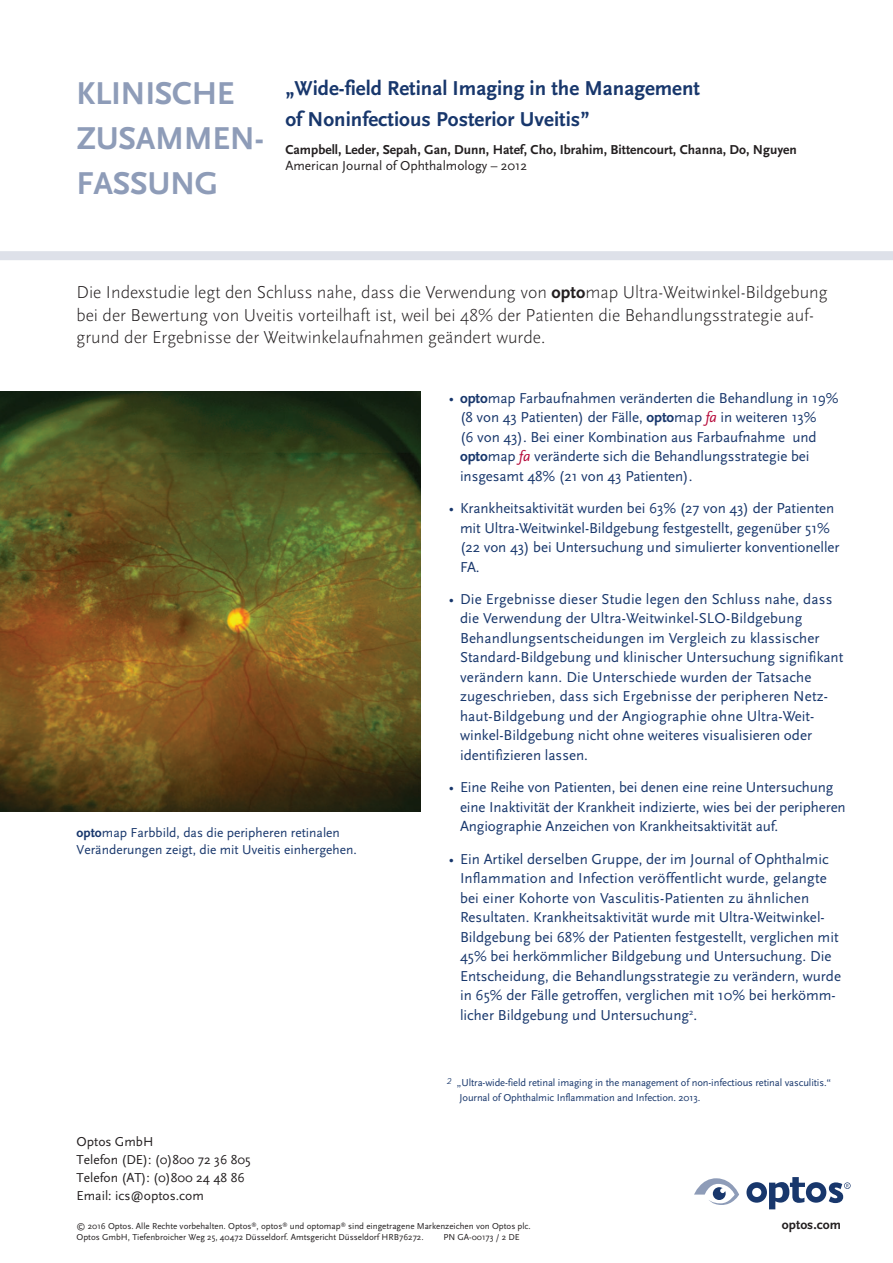
<style>
.page{position:relative;width:893px;height:1263px;background:#fff}
.page>*{position:absolute;margin:0;border:0;box-sizing:border-box;transform-origin:0 0}
.t1{font:700 33px/45px "Scala Sans OT";letter-spacing:-.01em;color:#8e9cb8}
.t2{font:700 21px/30.6px "Scala Sans OT";color:#18376c}
.t3{font:300 18px/22.5px "Scala Sans OT";color:#231f20}
.t4{font:15px/19.5px "Scala Sans OT";color:#18376c}
.t5{font:13.5px/18px "Scala Sans OT";color:#231f20}
.t6{font:13.5px/16.2px "Scala Sans OT";color:#18376c}
.t7{font:700 13.5px "Scala Sans OT";color:#231f20}
.t8{font:10.5px/15px "Scala Sans OT";letter-spacing:-.01em;color:#18376c}
.t9{font:9px/10.8px "Scala Sans OT";color:#231f20}
.s1{font-weight:700}
.s2{font-style:italic;color:#b50536}
</style>
<div class="page">
<img style="left:0;top:391px;width:421px;height:420px">
<svg style="left:694px;top:1178px;width:45px;height:27px"></svg>
<svg style="left:746px;top:1177px;width:105px;height:32px"></svg>
<div style="left:0;top:251px;width:893px;height:9px;background:#dee1e9"></div>
<h1 class="t1" style="left:77px;top:71px;width:189px">KLINISCHE<br>ZUSAMMEN-<br>FASSUNG</h1>
<h2 class="t2" style="left:285px;top:73px;width:416px">„Wide-field Retinal Imaging in the Management of Noninfectious Posterior Uveitis”</h2>
<p class="t7" style="left:285px;top:142px;width:513px">Campbell, Leder, Sepah, Gan, Dunn, Hatef, Cho, Ibrahim, Bittencourt, Channa, Do, Nguyen</p>
<p class="t5" style="left:285px;top:157px;width:243px">American Journal of Ophthalmology – 2012</p>
<p class="t3" style="left:77px;top:282px;width:752px">Die Indexstudie legt den Schluss nahe, dass die Verwendung von <span class="s1">opto</span>map Ultra-Weitwinkel-Bildgebung bei der Bewertung von Uveitis vorteilhaft ist, weil bei 48% der Patienten die Behandlungsstrategie auf&shy;grund der Ergebnisse der Weitwinkelaufnahmen geändert wurde.</p>
<p class="t6" style="left:77px;top:825px;width:282px"><span class="s1">opto</span>map Farbbild, das die peripheren retinalen<br>Veränderungen zeigt, die mit Uveitis einhergehen.</p>
<p class="t5" style="left:77px;top:1133px;width:176px">Optos GmbH<br>Telefon (DE): (0)800 72 36 805<br>Telefon (AT): (0)800 24 48 86<br>Email: ics@optos.com</p>
<p class="t4" style="left:460px;top:389px;width:380px;text-indent:-11px">• <span class="s1">opto</span>map Farbaufnahmen veränderten die Behandlung in 19% (8 von 43 Patienten) der Fälle, <span class="s1">opto</span>map <span class="s2">fa</span> in weiteren 13%<br>(6 von 43). Bei einer Kombination aus Farbaufnahme und <span class="s1">opto</span>map <span class="s2">fa</span> veränderte sich die Behandlungsstrategie bei insgesamt 48% (21 von 43 Patienten).</p>
<p class="t4" style="left:460px;top:499px;width:381px;text-indent:-11px">• Krankheitsaktivität wurden bei 63% (27 von 43) der Patienten mit Ultra-Weitwinkel-Bildgebung festgestellt, gegenüber 51% (22 von 43) bei Untersuchung und simulierter konventioneller FA.</p>
<p class="t4" style="left:460px;top:590px;width:385px;text-indent:-11px">• Die Ergebnisse dieser Studie legen den Schluss nahe, dass die Verwendung der Ultra-Weitwinkel-SLO-Bildgebung Behandlungsentscheidungen im Vergleich zu klassischer Standard-Bildgebung und klinischer Untersuchung signifikant verändern kann. Die Unterschiede wurden der Tatsache zugeschrieben, dass sich Ergebnisse der peripheren Netz&shy;haut-Bildgebung und der Angiographie ohne Ultra-Weit&shy;winkel-Bildgebung nicht ohne weiteres visualisieren oder identifizieren lassen.</p>
<p class="t4" style="left:460px;top:778px;width:387px;text-indent:-11px">• Eine Reihe von Patienten, bei denen eine reine Untersuchung eine Inaktivität der Krankheit indizierte, wies bei der peripheren<br>Angiographie Anzeichen von Krankheitsaktivität auf.</p>
<p class="t4" style="left:460px;top:849px;width:383px;text-indent:-11px">• Ein Artikel derselben Gruppe, der im Journal of Ophthalmic Inflammation and Infection veröffentlicht wurde, gelangte bei einer Kohorte von Vasculitis-Patienten zu ähnlichen Resultaten. Krankheitsaktivität wurde mit Ultra-Weitwinkel-Bildgebung bei 68% der Patienten festgestellt, verglichen mit 45% bei herkömmlicher Bildgebung und Untersuchung. Die Entscheidung, die Behandlungsstrategie zu verändern, wurde in 65% der Fälle getroffen, verglichen mit 10% bei herkömm&shy;licher Bildgebung und Untersuchung<sup>2</sup>.</p>
<p class="t8" style="left:459px;top:1075px;width:373px;text-indent:-13px"><sup>2</sup> „Ultra-wide-field retinal imaging in the management of non-infectious retinal vasculitis.“<br>Journal of Ophthalmic Inflammation and Infection. 2013.</p>
<p class="t9" style="left:77px;top:1220px;width:456px">© 2016 Optos. Alle Rechte vorbehalten. Optos<sup>®</sup>, optos<sup>®</sup> und optomap<sup>®</sup> sind eingetragene Markenzeichen von Optos plc.<br>Optos GmbH, Tiefenbroicher Weg 25, 40472 Düsseldorf. Amtsgericht Düsseldorf HRB76272.</p>
<p class="t9" style="left:443px;top:1231px;width:78px">PN GA-00173 / 2 DE</p>
<p class="t7" style="left:782px;top:1217px;width:60px">optos.com</p>
</div>
